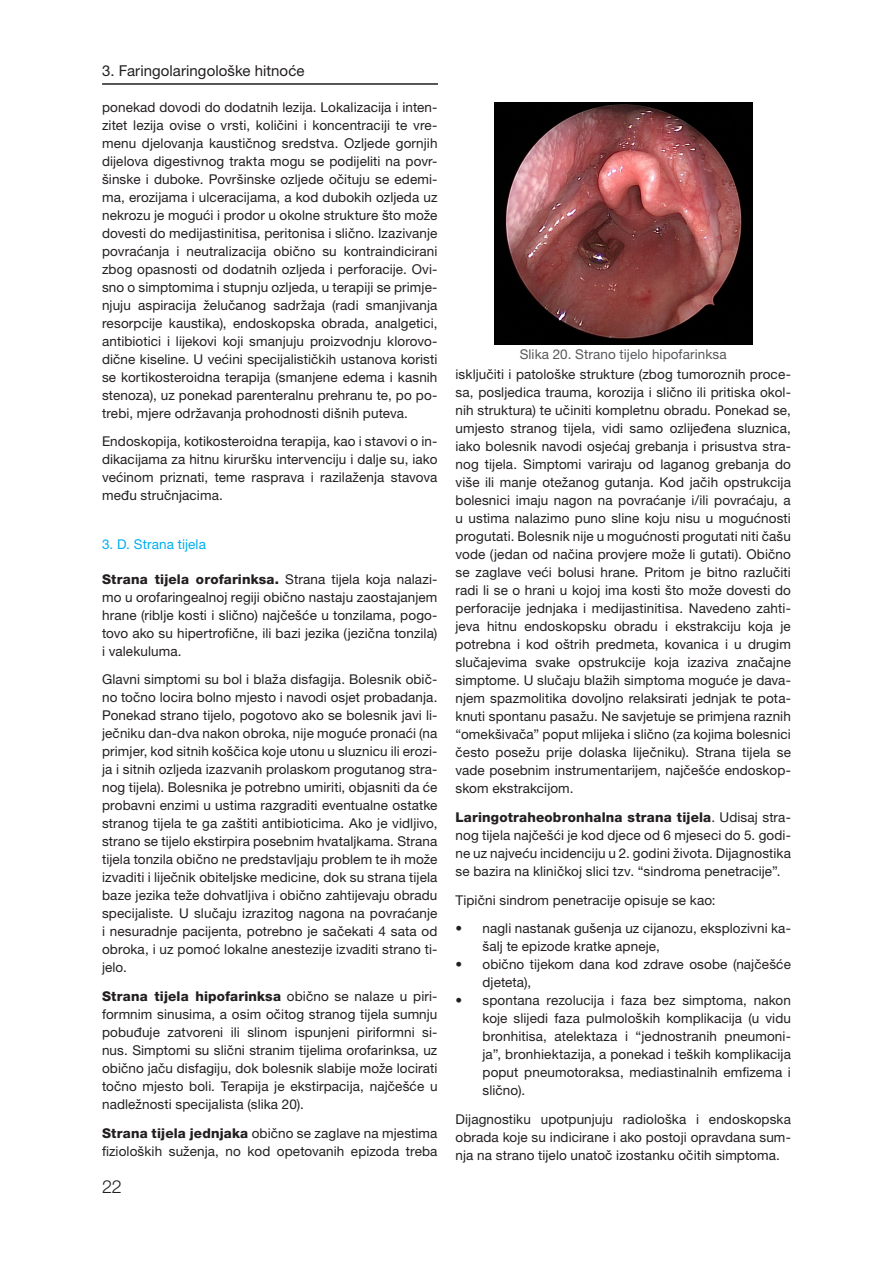
<style>
.page{position:relative;width:893px;height:1263px;background:#fff}
.page>*{position:absolute;margin:0;border:0;box-sizing:border-box;transform-origin:0 0}
.t1{font:300 18px "Helvetica Neue LT Pro";color:#231f20}
.t2{font:15px "Helvetica Neue LT Pro";letter-spacing:.005em;color:#231f20}
.Tekući_tekst{font:13.5px/18px "Helvetica Neue LT Pro";letter-spacing:.01em;color:#231f20;text-align:justify}
.Natpisi{font:13.5px "Helvetica Neue LT Pro";letter-spacing:.005em;color:#57585a}
.Potpoglavlja{font:13.5px "Helvetica Neue LT Pro";letter-spacing:.01em;color:#00aeef}
.s1{font-weight:800}
</style>
<div class="page">
<hr style="left:102px;top:83px;width:336px;height:2px;background:#231f20">
<img style="left:494px;top:102px;width:258px;height:243px">
<p class="t2" style="left:102px;top:62px;width:204px">3. Faringolaringološke hitnoće</p>
<p class="Tekući_tekst" style="left:102px;top:98px;width:337px">ponekad dovodi do dodatnih lezija. Lokalizacija i inten&shy;zitet lezija ovise o vrsti, količini i koncentraciji te vre&shy;menu djelovanja kaustičnog sredstva. Ozljede gornjih dijelova digestivnog trakta mogu se podijeliti na povr&shy;šinske i duboke. Površinske ozljede očituju se edemi&shy;ma, erozijama i ulceracijama, a kod dubokih ozljeda uz nekrozu je mogući i prodor u okolne strukture što može dovesti do medijastinitisa, peritonisa i slično. Izazivanje povraćanja i neutralizacija obično su kontraindicirani zbog opasnosti od dodatnih ozljeda i perforacije. Ovi&shy;sno o simptomima i stupnju ozljeda, u terapiji se primje&shy;njuju aspiracija želučanog sadržaja (radi smanjivanja resorpcije kaustika), endoskopska obrada, analgetici, antibiotici i lijekovi koji smanjuju proizvodnju klorovo&shy;dične kiseline. U većini specijalističkih ustanova koristi se kortikosteroidna terapija (smanjene edema i kasnih stenoza), uz ponekad parenteralnu prehranu te, po po&shy;trebi, mjere održavanja prohodnosti dišnih puteva.</p>
<p class="Tekući_tekst" style="left:102px;top:432px;width:337px">Endoskopija, kotikosteroidna terapija, kao i stavovi o in&shy;dikacijama za hitnu kiruršku intervenciju i dalje su, iako većinom priznati, teme rasprava i razilaženja stavova među stručnjacima.</p>
<p class="Potpoglavlja" style="left:102px;top:536px;width:105px">3. D. Strana tijela</p>
<p class="Tekući_tekst" style="left:102px;top:570px;width:337px"><span class="s1">Strana tijela orofarinksa.</span> Strana tijela koja nalazi&shy;mo u orofaringealnoj regiji obično nastaju zaostajanjem hrane (riblje kosti i slično) najčešće u tonzilama, pogo&shy;tovo ako su hipertrofične, ili bazi jezika (jezična tonzila) i valekuluma.</p>
<p class="Tekući_tekst" style="left:102px;top:670px;width:337px">Glavni simptomi su bol i blaža disfagija. Bolesnik obič&shy;no točno locira bolno mjesto i navodi osjet probadanja.<br>Ponekad strano tijelo, pogotovo ako se bolesnik javi li&shy;ječniku dan-dva nakon obroka, nije moguće pronaći (na primjer, kod sitnih koščica koje utonu u sluznicu ili erozi&shy;ja i sitnih ozljeda izazvanih prolaskom progutanog stra&shy;nog tijela). Bolesnika je potrebno umiriti, objasniti da će probavni enzimi u ustima razgraditi eventualne ostatke stranog tijela te ga zaštiti antibioticima. Ako je vidljivo, strano se tijelo ekstirpira posebnim hvataljkama. Strana tijela tonzila obično ne predstavljaju problem te ih može izvaditi i liječnik obiteljske medicine, dok su strana tijela baze jezika teže dohvatljiva i obično zahtijevaju obradu specijaliste. U slučaju izrazitog nagona na povraćanje i nesuradnje pacijenta, potrebno je sačekati 4 sata od obroka, i uz pomoć lokalne anestezije izvaditi strano ti&shy;jelo.</p>
<p class="Tekući_tekst" style="left:102px;top:987px;width:337px"><span class="s1">Strana tijela hipofarinksa</span> obično se nalaze u piri&shy;formnim sinusima, a osim očitog stranog tijela sumnju pobuđuje zatvoreni ili slinom ispunjeni piriformni si&shy;nus. Simptomi su slični stranim tijelima orofarinksa, uz obično jaču disfagiju, dok bolesnik slabije može locirati točno mjesto boli. Terapija je ekstirpacija, najčešće u nadležnosti specijalista (slika 20).</p>
<p class="Tekući_tekst" style="left:102px;top:1124px;width:337px"><span class="s1">Strana tijela jednjaka</span> obično se zaglave na mjestima fizioloških suženja, no kod opetovanih epizoda treba</p>
<h1 class="t1" style="left:102px;top:1175px;width:21px">22</h1>
<p class="Natpisi" style="left:520px;top:346px;width:209px">Slika 20. Strano tijelo hipofarinksa</p>
<p class="Tekući_tekst" style="left:455px;top:365px;width:337px">isključiti i patološke strukture (zbog tumoroznih proce&shy;sa, posljedica trauma, korozija i slično ili pritiska okol&shy;nih struktura) te učiniti kompletnu obradu. Ponekad se, umjesto stranog tijela, vidi samo ozlijeđena sluznica, iako bolesnik navodi osjećaj grebanja i prisustva stra&shy;nog tijela. Simptomi variraju od laganog grebanja do više ili manje otežanog gutanja. Kod jačih opstrukcija bolesnici imaju nagon na povraćanje i/ili povraćaju, a u ustima nalazimo puno sline koju nisu u mogućnosti progutati. Bolesnik nije u mogućnosti progutati niti čašu vode (jedan od načina provjere može li gutati). Obično se zaglave veći bolusi hrane. Pritom je bitno razlučiti radi li se o hrani u kojoj ima kosti što može dovesti do perforacije jednjaka i medijastinitisa. Navedeno zahti&shy;jeva hitnu endoskopsku obradu i ekstrakciju koja je potrebna i kod oštrih predmeta, kovanica i u drugim slučajevima svake opstrukcije koja izaziva značajne simptome. U slučaju blažih simptoma moguće je dava&shy;njem spazmolitika dovoljno relaksirati jednjak te pota&shy;knuti spontanu pasažu. Ne savjetuje se primjena raznih “omekšivača” poput mlijeka i slično (za kojima bolesnici često posežu prije dolaska liječniku). Strana tijela se vade posebnim instrumentarijem, najčešće endoskop&shy;skom ekstrakcijom.</p>
<p class="Tekući_tekst" style="left:455px;top:808px;width:337px"><span class="s1">Laringotraheobronhalna strana tijela</span>. Udisaj stra&shy;nog tijela najčešći je kod djece od 6 mjeseci do 5. godi&shy;ne uz najveću incidenciju u 2. godini života. Dijagnostika se bazira na kliničkoj slici tzv. “sindroma penetracije”.</p>
<p class="Tekući_tekst" style="left:455px;top:891px;width:262px">Tipični sindrom penetracije opisuje se kao:</p>
<p class="Tekući_tekst" style="left:482px;top:919px;width:310px;text-indent:-27px">• nagli nastanak gušenja uz cijanozu, eksplozivni ka&shy;šalj te epizode kratke apneje,</p>
<p class="Tekući_tekst" style="left:482px;top:955px;width:310px;text-indent:-27px">• obično tijekom dana kod zdrave osobe (najčešće djeteta),</p>
<p class="Tekući_tekst" style="left:482px;top:991px;width:310px;text-indent:-27px">• spontana rezolucija i faza bez simptoma, nakon koje slijedi faza pulmoloških komplikacija (u vidu bronhitisa, atelektaza i “jednostranih pneumoni&shy;ja”, bronhiektazija, a ponekad i teških komplikacija poput pneumotoraksa, mediastinalnih emfizema i slično).</p>
<p class="Tekući_tekst" style="left:455px;top:1110px;width:337px">Dijagnostiku upotpunjuju radiološka i endoskopska obrada koje su indicirane i ako postoji opravdana sum&shy;nja na strano tijelo unatoč izostanku očitih simptoma.</p>
</div>
